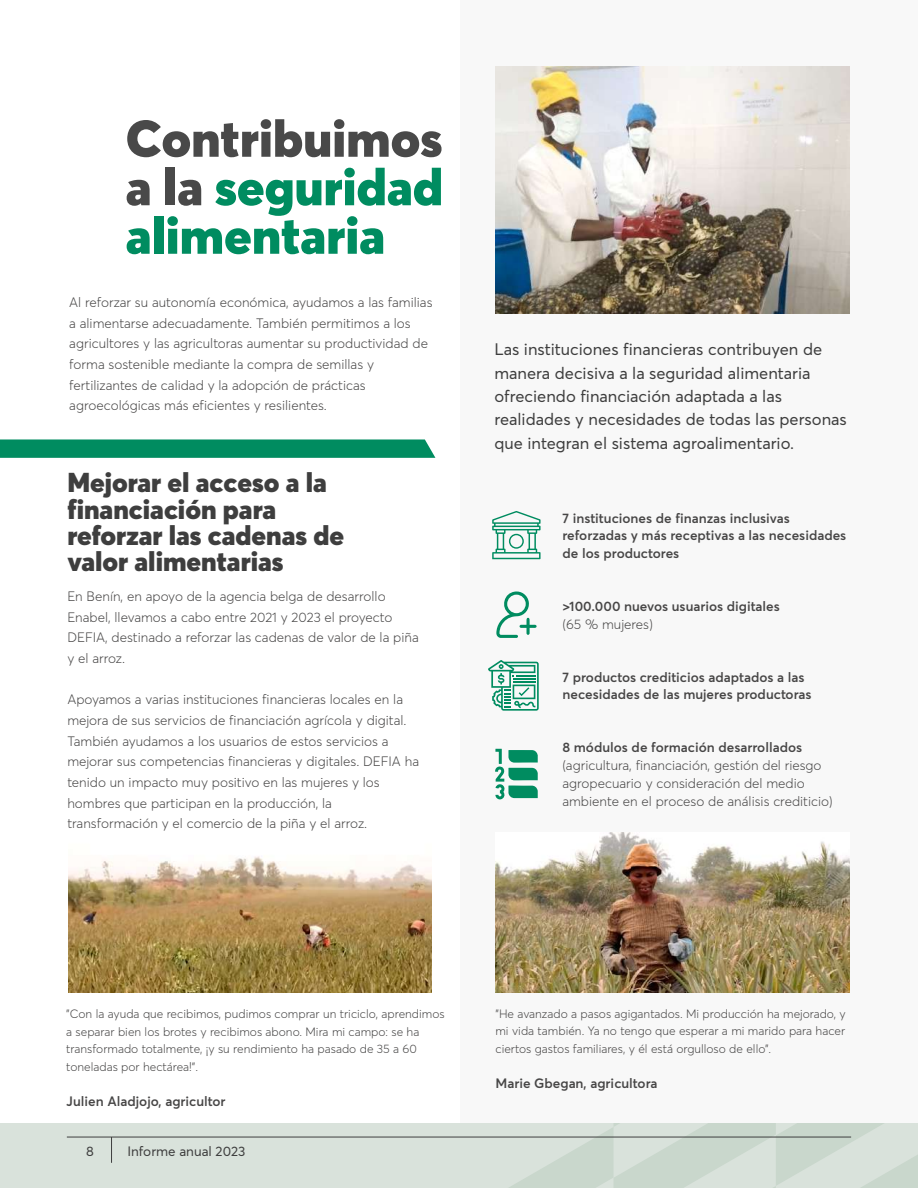
<style>
.page{position:relative;width:918px;height:1188px;background:#fff}
.page>*{position:absolute;margin:0;border:0;box-sizing:border-box;transform-origin:0 0}
.t1{font:900 51px/48.4px "Averta";color:#008c60;text-align:justify}
.t2{font:900 27px/26.2px "Averta";color:#3e3e3e}
.t3{font:16.5px/23.4px "Averta";color:#3e3e3e}
.t4{font:300 13.5px/20.7px "Averta";color:#474646}
.t5{font:600 13.5px/17.7px "Averta";color:#474646}
.t6{font:13.5px "Averta";color:#3e3e3e}
.t7{font:300 12px/17.7px "Averta";color:#474646;text-align:justify}
.s1{color:#494949}
</style>
<div class="page">
<div style="left:0;top:1061px;width:918px;height:127px;background:#d9e2db"></div>
<svg style="left:508px;top:1123px;width:410px;height:65px"></svg>
<div style="left:0;top:0;width:461px;height:1123px;background:#fff"></div>
<div style="left:461px;top:0;width:457px;height:1123px;background:#f8f8f8"></div>
<svg style="left:0;top:439px;width:435px;height:19px;background:#0b9167"></svg>
<svg style="left:492px;top:511px;width:49px;height:48px"></svg>
<svg style="left:496px;top:591px;width:41px;height:47px"></svg>
<svg style="left:488px;top:660px;width:51px;height:51px"></svg>
<svg style="left:495px;top:749px;width:43px;height:50px"></svg>
<hr style="left:67px;top:1137px;width:784px;height:1px;background:#3e3e3e">
<svg style="left:111px;top:1138px;width:1px;height:25px"></svg>
<img style="left:68px;top:856px;width:363px;height:136px">
<img style="left:495px;top:66px;width:355px;height:247px">
<img style="left:496px;top:833px;width:354px;height:159px">
<h1 class="t1" style="left:126px;top:114px;width:319px"><span class="s1">Contribuimos a la</span> seguridad alimentaria</h1>
<p class="t4" style="left:69px;top:292px;width:365px">Al reforzar su autonomía económica, ayudamos a las familias a alimentarse adecuadamente. También permitimos a los agricultores y las agricultoras aumentar su productividad de forma sostenible mediante la compra de semillas y fertilizantes de calidad y la adopción de prácticas agroecológicas más eficientes y resilientes.</p>
<h2 class="t2" style="left:67px;top:469px;width:278px">Mejorar el acceso a la financiación para reforzar las cadenas de valor alimentarias</h2>
<p class="t4" style="left:67px;top:586px;width:353px">En Benín, en apoyo de la agencia belga de desarrollo Enabel, llevamos a cabo entre 2021 y 2023 el proyecto DEFIA, destinado a reforzar las cadenas de valor de la piña y el arroz.</p>
<p class="t4" style="left:67px;top:689px;width:353px">Apoyamos a varias instituciones financieras locales en la mejora de sus servicios de financiación agrícola y digital.<br>También ayudamos a los usuarios de estos servicios a mejorar sus competencias financieras y digitales. DEFIA ha tenido un impacto muy positivo en las mujeres y los hombres que participan en la producción, la transformación y el comercio de la piña y el arroz.</p>
<p class="t3" style="left:495px;top:338px;width:354px">Las instituciones financieras contribuyen de manera decisiva a la seguridad alimentaria ofreciendo financiación adaptada a las realidades y necesidades de todas las personas que integran el sistema agroalimentario.</p>
<p class="t5" style="left:562px;top:509px;width:285px">7 instituciones de finanzas inclusivas reforzadas y más receptivas a las necesidades de los productores</p>
<p class="t5" style="left:562px;top:597px;width:219px">&gt;100.000 nuevos usuarios digitales</p>
<p class="t4" style="left:562px;top:613px;width:92px">(65 % mujeres)</p>
<p class="t5" style="left:562px;top:668px;width:251px">7 productos crediticios adaptados a las necesidades de las mujeres productoras</p>
<p class="t5" style="left:562px;top:739px;width:241px">8 módulos de formación desarrollados</p>
<p class="t4" style="left:562px;top:756px;width:272px;line-height:17.7px">(agricultura, financiación, gestión del riesgo agropecuario y consideración del medio ambiente en el proceso de análisis crediticio)</p>
<p class="t7" style="left:66px;top:1005px;width:380px;text-align:left">"Con la ayuda que recibimos, pudimos comprar un triciclo, aprendimos a separar bien los brotes y recibimos abono. Mira mi campo: se ha transformado totalmente, ¡y su rendimiento ha pasado de 35 a 60 toneladas por hectárea!”.</p>
<p class="t5" style="left:66px;top:1093px;width:161px">Julien Aladjojo, agricultor</p>
<p class="t6" style="left:86px;top:1142px;width:9px">8</p>
<p class="t6" style="left:127px;top:1142px;width:120px">Informe anual 2023</p>
<p class="t7" style="left:495px;top:1005px;width:352px">"He avanzado a pasos agigantados. Mi producción ha mejorado, y mi vida también. Ya no tengo que esperar a mi marido para hacer ciertos gastos familiares, y él está orgulloso de ello”.</p>
<p class="t5" style="left:495px;top:1075px;width:163px">Marie Gbegan, agricultora</p>
</div>
